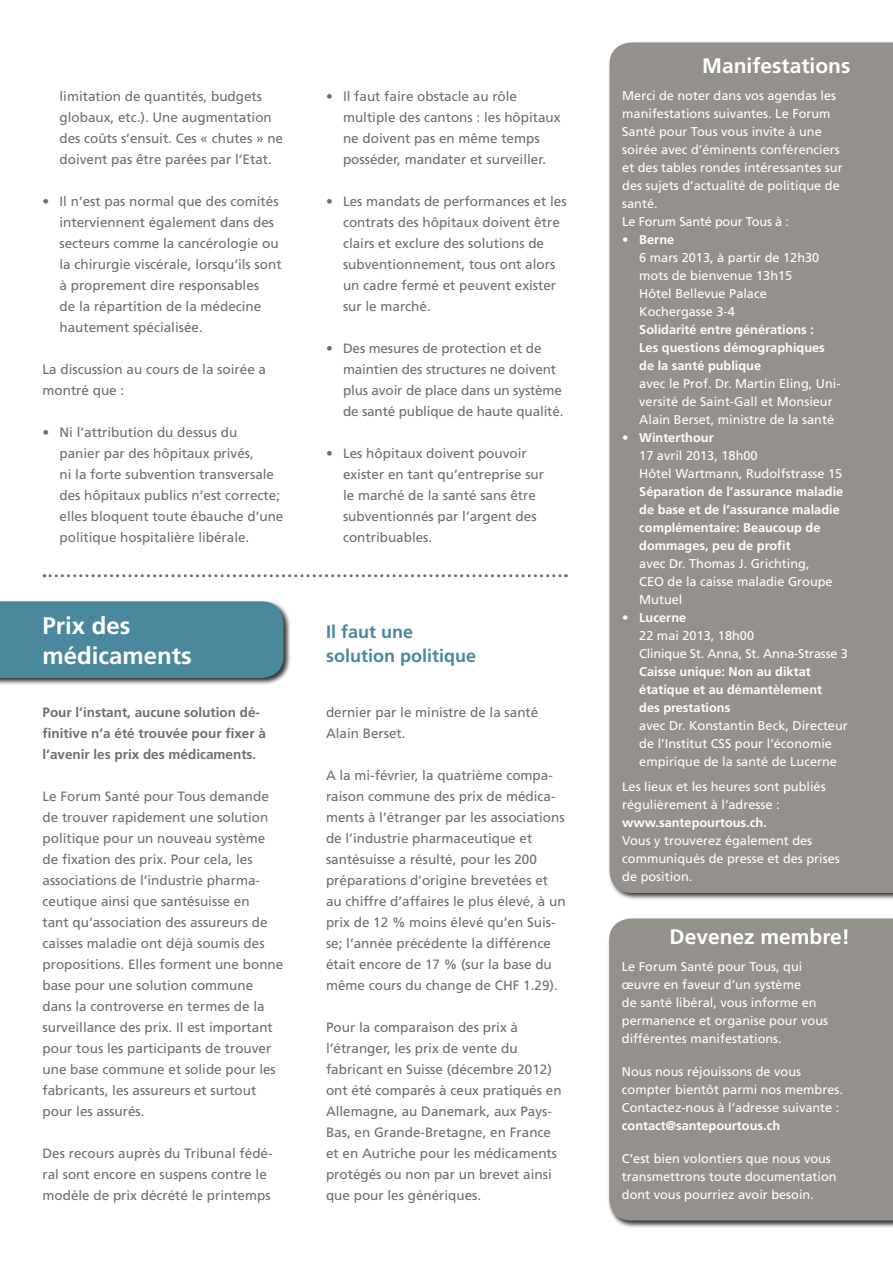
<style>
.page{position:relative;width:893px;height:1263px;background:#fff}
.page>*{position:absolute;margin:0;border:0;box-sizing:border-box;transform-origin:0 0}
.t1{font:700 24px "Frutiger";color:#fff}
.t2{font:700 21px "Frutiger";color:#fff}
.t3{font:700 18px "Frutiger";color:#4a889d}
.t4{font:13.5px/21px "Frutiger";color:#716e6c}
.t5{font:700 13.5px/21px "Frutiger";color:#716e6c}
.t6{font:12.75px/18px "Frutiger";color:#fff}
.t7{font:700 12.75px/18px "Frutiger";color:#fff}
.s1{font-weight:400}
.s2{font-weight:700}
</style>
<div class="page">
<div style="left:609px;top:43px;width:284px;height:850px;background:#94918d"></div>
<div style="left:0;top:600px;width:291px;height:85px;background:#231f20;opacity:.9"></div>
<div style="left:0;top:601px;width:283px;height:77px;background:#4a889d"></div>
<svg style="left:44px;top:574px;width:522px;height:3px"></svg>
<div style="left:607px;top:917px;width:286px;height:311px;background:#231f20;opacity:.9"></div>
<div style="left:609px;top:918px;width:284px;height:302px;background:#94918d"></div>
<p class="t4" style="left:60px;top:86px;width:225px">limitation de quantités, budgets globaux, etc.). Une augmentation des coûts s’ensuit. Ces « chutes » ne doivent pas être parées par l’Etat.</p>
<p class="t4" style="left:60px;top:191px;width:224px;text-indent:-17px">• Il n’est pas normal que des comités interviennent également dans des secteurs comme la cancérologie ou la chirurgie viscérale, lorsqu’ils sont à proprement dire responsables<br>de la répartition de la médecine hautement spécialisée.</p>
<p class="t4" style="left:43px;top:359px;width:225px">La discussion au cours de la soirée a montré que :</p>
<p class="t4" style="left:43px;top:422px;width:196px">• Ni l’attribution du dessus du</p>
<p class="t4" style="left:60px;top:443px;width:196px">panier par des hôpitaux privés,</p>
<p class="t4" style="left:60px;top:464px;width:222px">ni la forte subvention transversale des hôpitaux publics n’est correcte;</p>
<p class="t4" style="left:60px;top:506px;width:225px">elles bloquent toute ébauche d’une politique hospitalière libérale.</p>
<p class="t1" style="left:43px;top:611px;width:90px">Prix des</p>
<p class="t1" style="left:43px;top:641px;width:151px">médicaments</p>
<p class="t5" style="left:43px;top:701px;width:225px">Pour l’instant, aucune solution dé&shy;finitive n’a été trouvée pour fixer à l‘avenir les prix des médicaments.</p>
<p class="t4" style="left:43px;top:785px;width:242px">Le Forum Santé pour Tous demande de trouver rapidement une solution politique pour un nouveau système de fixation des prix. Pour cela, les associations de l’industrie pharma&shy;ceutique ainsi que santésuisse en<br>tant qu’association des assureurs de caisses maladie ont déjà soumis des propositions. Elles forment une bonne base pour une solution commune dans la controverse en termes de la surveillance des prix. Il est important pour tous les participants de trouver une base commune et solide pour les fabricants, les assureurs et surtout pour les assurés.</p>
<p class="t4" style="left:43px;top:1142px;width:232px">Des recours auprès du Tribunal fédé&shy;ral sont encore en suspens contre le modèle de prix décrété le printemps</p>
<p class="t4" style="left:326px;top:86px;width:193px">• Il faut faire obstacle au rôle</p>
<p class="t4" style="left:343px;top:107px;width:219px">multiple des cantons : les hôpitaux ne doivent pas en même temps posséder, mandater et surveiller.</p>
<p class="t4" style="left:343px;top:191px;width:225px;text-indent:-17px">• Les mandats de performances et les contrats des hôpitaux doivent être clairs et exclure des solutions de subventionnement, tous ont alors un cadre fermé et peuvent exister sur le marché.</p>
<p class="t4" style="left:343px;top:338px;width:222px;text-indent:-17px">• Des mesures de protection et de maintien des structures ne doivent plus avoir de place dans un système de santé publique de haute qualité.</p>
<p class="t4" style="left:343px;top:443px;width:203px;text-indent:-17px">• Les hôpitaux doivent pouvoir exister en tant qu’entreprise sur le marché de la santé sans être subventionnés par l’argent des contribuables.</p>
<p class="t3" style="left:326px;top:621px;width:89px">Il faut une</p>
<p class="t3" style="left:326px;top:645px;width:152px">solution politique</p>
<p class="t4" style="left:326px;top:701px;width:214px">dernier par le ministre de la santé<br>Alain Berset.</p>
<p class="t4" style="left:326px;top:764px;width:241px">A la mi-février, la quatrième compa&shy;raison commune des prix de médica&shy;ments à l’étranger par les associations de l’industrie pharmaceutique et santésuisse a résulté, pour les 200 préparations d’origine brevetées et au chiffre d’affaires le plus élevé, à un prix de 12 % moins élevé qu’en Suis&shy;se; l’année précédente la différence était encore de 17 % (sur la base du même cours du change de CHF 1.29).</p>
<p class="t4" style="left:326px;top:1016px;width:194px">Pour la comparaison des prix à l’étranger, les prix de vente du</p>
<p class="t4" style="left:326px;top:1058px;width:237px">fabricant en Suisse (décembre 2012) ont été comparés à ceux pratiqués en Allemagne, au Danemark, aux Pays-Bas, en Grande-Bretagne, en France et en Autriche pour les médicaments protégés ou non par un brevet ainsi que pour les génériques.</p>
<p class="t2" style="left:702px;top:53px;width:150px">Manifestations</p>
<p class="t6" style="left:622px;top:86px;width:222px">Merci de noter dans vos agendas les manifestations suivantes. Le Forum<br>Santé pour Tous vous invite à une soirée avec d’éminents conférenciers et des tables rondes intéressantes sur des sujets d’actualité de politique de santé.</p>
<p class="t6" style="left:622px;top:212px;width:168px">Le Forum Santé pour Tous à :</p>
<p class="t7" style="left:622px;top:230px;width:53px">• Berne</p>
<p class="t6" style="left:639px;top:248px;width:182px">6 mars 2013, à partir de 12h30 mots de bienvenue 13h15</p>
<p class="t6" style="left:639px;top:284px;width:129px">Hôtel Bellevue Palace</p>
<p class="t6" style="left:639px;top:302px;width:97px">Kochergasse 3-4</p>
<p class="t7" style="left:639px;top:320px;width:176px">Solidarité entre générations :</p>
<p class="t7" style="left:639px;top:338px;width:187px">Les questions démographiques</p>
<p class="t7" style="left:639px;top:356px;width:123px">de la santé publique</p>
<p class="t6" style="left:639px;top:374px;width:203px">avec le Prof. Dr. Martin Eling, Uni&shy;versité de Saint-Gall et Monsieur<br>Alain Berset, ministre de la santé</p>
<p class="t7" style="left:622px;top:428px;width:93px">• Winterthour</p>
<p class="t6" style="left:639px;top:446px;width:120px">17 avril 2013, 18h00</p>
<p class="t7" style="left:639px;top:464px;width:206px"><span class="s1">Hôtel Wartmann, Rudolfstrasse 15<br></span>Séparation de l’assurance maladie de base et de l’assurance maladie complémentaire: Beaucoup de dommages, peu de profit</p>
<p class="t6" style="left:639px;top:554px;width:172px">avec Dr. Thomas J. Grichting,</p>
<p class="t6" style="left:639px;top:572px;width:195px">CEO de la caisse maladie Groupe<br>Mutuel</p>
<p class="t7" style="left:622px;top:608px;width:65px">• Lucerne</p>
<p class="t6" style="left:639px;top:626px;width:116px">22 mai 2013, 18h00</p>
<p class="t6" style="left:639px;top:644px;width:210px">Clinique St. Anna, St. Anna-Strasse 3<br><span class="s2">Caisse unique: Non au diktat</span></p>
<p class="t7" style="left:639px;top:680px;width:184px">étatique et au démantèlement</p>
<p class="t7" style="left:639px;top:698px;width:93px">des prestations</p>
<p class="t6" style="left:639px;top:716px;width:210px">avec Dr. Konstantin Beck, Directeur de l’Institut CSS pour l’économie empirique de la santé de Lucerne</p>
<p class="t6" style="left:622px;top:778px;width:205px">Les lieux et les heures sont publiés régulièrement à l‘adresse :</p>
<p class="t7" style="left:622px;top:814px;width:146px">www.santepourtous.ch.</p>
<p class="t6" style="left:622px;top:832px;width:219px">Vous y trouverez également des communiqués de presse et des prises de position.</p>
<p class="t2" style="left:670px;top:925px;width:182px">Devenez membre!</p>
<p class="t6" style="left:622px;top:958px;width:182px">Le Forum Santé pour Tous, qui</p>
<p class="t6" style="left:622px;top:976px;width:181px">œuvre en faveur d’un système</p>
<p class="t6" style="left:622px;top:994px;width:196px">de santé libéral, vous informe en</p>
<p class="t6" style="left:622px;top:1012px;width:208px">permanence et organise pour vous</p>
<p class="t6" style="left:622px;top:1030px;width:161px">différentes manifestations.</p>
<p class="t6" style="left:622px;top:1063px;width:223px">Nous nous réjouissons de vous compter bientôt parmi nos membres.<br>Contactez-nous à l’adresse suivante :</p>
<p class="t7" style="left:622px;top:1117px;width:160px">contact@santepourtous.ch</p>
<p class="t6" style="left:622px;top:1150px;width:216px">C’est bien volontiers que nous vous transmettrons toute documentation dont vous pourriez avoir besoin.</p>
</div>
